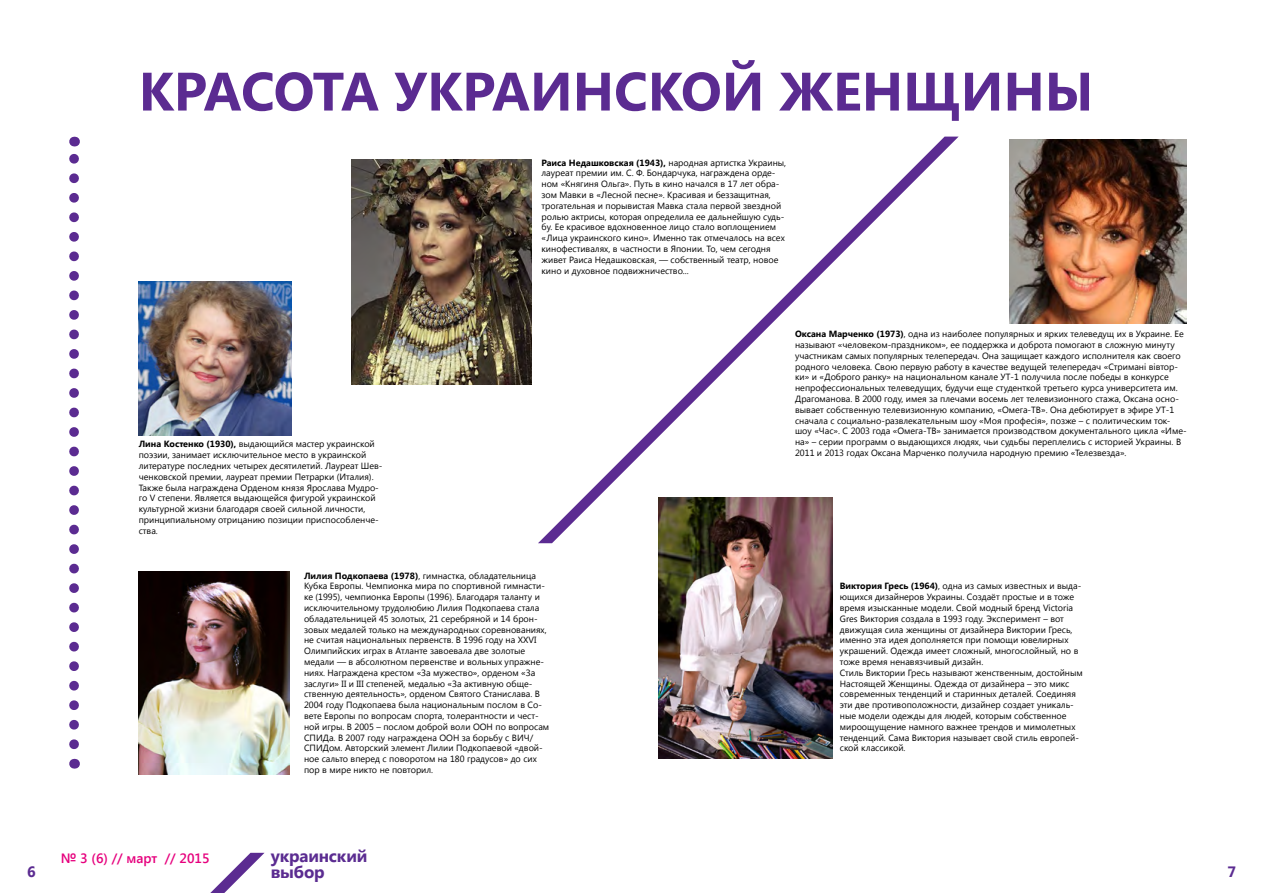
<style>
.page{position:relative;width:1263px;height:893px;background:#fff}
.page>*{position:absolute;margin:0;border:0;box-sizing:border-box;transform-origin:0 0}
.t1{font:700 54px "Segoe UI";color:#5b2b91}
.t2{font:700 16.95px/16px "Segoe UI";letter-spacing:-.01em;color:#5b2c91}
.t3{font:700 15px "Segoe UI";color:#5b2b91}
.t4{font:600 13.5px "Segoe UI";color:#e6007d}
.t5{font:9px/10.8px "Segoe UI";color:#000}
.s1{font-weight:700}
</style>
<div class="page">
<svg style="left:210px;top:853px;width:54px;height:40px"></svg>
<svg style="left:538px;top:137px;width:420px;height:406px"></svg>
<img style="left:139px;top:281px;width:153px;height:154px">
<img style="left:351px;top:159px;width:180px;height:225px">
<img style="left:1010px;top:140px;width:177px;height:183px">
<img style="left:139px;top:571px;width:151px;height:204px">
<img style="left:658px;top:498px;width:174px;height:260px">
<svg style="left:69px;top:137px;width:10px;height:607px"></svg>
<h1 class="t1" style="left:139px;top:53px;width:956px">КРАСОТА УКРАИНСКОЙ ЖЕНЩИНЫ</h1>
<p class="t5" style="left:541px;top:157px;width:246px"><span class="s1">Раиса Недашковская (1943),</span> народная артистка Украины, лауреат премии им. С. Ф. Бондарчука, награждена орде&shy;ном «Княгиня Ольга». Путь в кино начался в 17 лет обра&shy;зом Мавки в «Лесной песне». Красивая и беззащитная, трогательная и порывистая Мавка стала первой звездной ролью актрисы, которая определила ее дальнейшую судь&shy;бу. Ее красивое вдохновенное лицо стало воплощением «Лица украинского кино». Именно так отмечалось на всех кинофестивалях, в частности в Японии. То, чем сегодня живет Раиса Недашковская, — собственный театр, новое кино и духовное подвижничество...</p>
<p class="t5" style="left:139px;top:438px;width:245px"><span class="s1">Лина Костенко (1930),</span> выдающийся мастер украинской поэзии, занимает исключительное место в украинской литературе последних четырех десятилетий. Лауреат Шев&shy;ченковской премии, лауреат премии Петрарки (Италия).<br>Также была награждена Орденом князя Ярослава Мудро&shy;го V степени. Является выдающейся фигурой украинской культурной жизни благодаря своей сильной личности, принципиальному отрицанию позиции приспособленче&shy;ства.</p>
<p class="t5" style="left:304px;top:569px;width:247px"><span class="s1">Лилия Подкопаева (1978)</span>, гимнастка, обладательница Кубка Европы. Чемпионка мира по спортивной гимнасти&shy;ке (1995), чемпионка Европы (1996). Благодаря таланту и исключительному трудолюбию Лилия Подкопаева стала обладательницей 45 золотых, 21 серебряной и 14 брон&shy;зовых медалей только на международных соревнованиях, не считая национальных первенств. В 1996 году на ХXVI Олимпийских играх в Атланте завоевала две золотые медали — в абсолютном первенстве и вольных упражне&shy;ниях. Награждена крестом «За мужество», орденом «За заслуги» II и III степеней, медалью «За активную обще&shy;ственную деятельность», орденом Святого Станислава. В 2004 году Подкопаева была национальным послом в Со&shy;вете Европы по вопросам спорта, толерантности и чест&shy;ной игры. В 2005 – послом доброй воли ООН по вопросам СПИДа. В 2007 году награждена ООН за борьбу с ВИЧ/ СПИДом. Авторский элемент Лилии Подкопаевой «двой&shy;ное сальто вперед с поворотом на 180 градусов» до сих пор в мире никто не повторил.</p>
<p class="t5" style="left:795px;top:328px;width:393px"><span class="s1">Оксана Марченко (1973)</span>, одна из наиболее популярных и ярких телеведущ их в Украине. Ее называют «человеком-праздником», ее поддержка и доброта помогают в сложную минуту участникам самых популярных телепередач. Она защищает каждого исполнителя как своего родного человека. Свою первую работу в качестве ведущей телепередач «Стримані вівтор&shy;ки» и «Доброго ранку» на национальном канале УТ-1 получила после победы в конкурсе непрофессиональных телеведущих, будучи еще студенткой третьего курса университета им.<br>Драгоманова. В 2000 году, имея за плечами восемь лет телевизионного стажа, Оксана осно&shy;вывает собственную телевизионную компанию, «Омега-ТВ». Она дебютирует в эфире УТ-1 сначала с социально-развлекательным шоу «Моя професія», позже – с политическим ток&shy;шоу «Час». С 2003 года «Омега-ТВ» занимается производством документального цикла «Име&shy;на» – серии программ о выдающихся людях, чьи судьбы переплелись с историей Украины. В 2011 и 2013 годах Оксана Марченко получила народную премию «Телезвезда».</p>
<p class="t5" style="left:840px;top:580px;width:244px"><span class="s1">Виктория Гресь (1964)</span>, одна из самых известных и выда&shy;ющихся дизайнеров Украины. Создаёт простые и в тоже время изысканные модели. Свой модный бренд Victoria Gres Виктория создала в 1993 году. Эксперимент – вот движущая сила женщины от дизайнера Виктории Гресь, именно эта идея дополняется при помощи ювелирных украшений. Одежда имеет сложный, многослойный, но в тоже время ненавязчивый дизайн.<br>Стиль Виктории Гресь называют женственным, достойным Настоящей Женщины. Одежда от дизайнера – это микс современных тенденций и старинных деталей. Соединяя эти две противоположности, дизайнер создает уникаль&shy;ные модели одежды для людей, которым собственное мироощущение намного важнее трендов и мимолетных тенденций. Сама Виктория называет свой стиль европей&shy;ской классикой.</p>
<h2 class="t2" style="left:271px;top:847px;width:98px">украинский выбор</h2>
<h3 class="t4" style="left:61px;top:848px;width:150px">№ 3 (6) // март // 2015</h3>
<h3 class="t3" style="left:27px;top:861px;width:10px">6</h3>
<h3 class="t3" style="left:1227px;top:861px;width:10px">7</h3>
</div>
